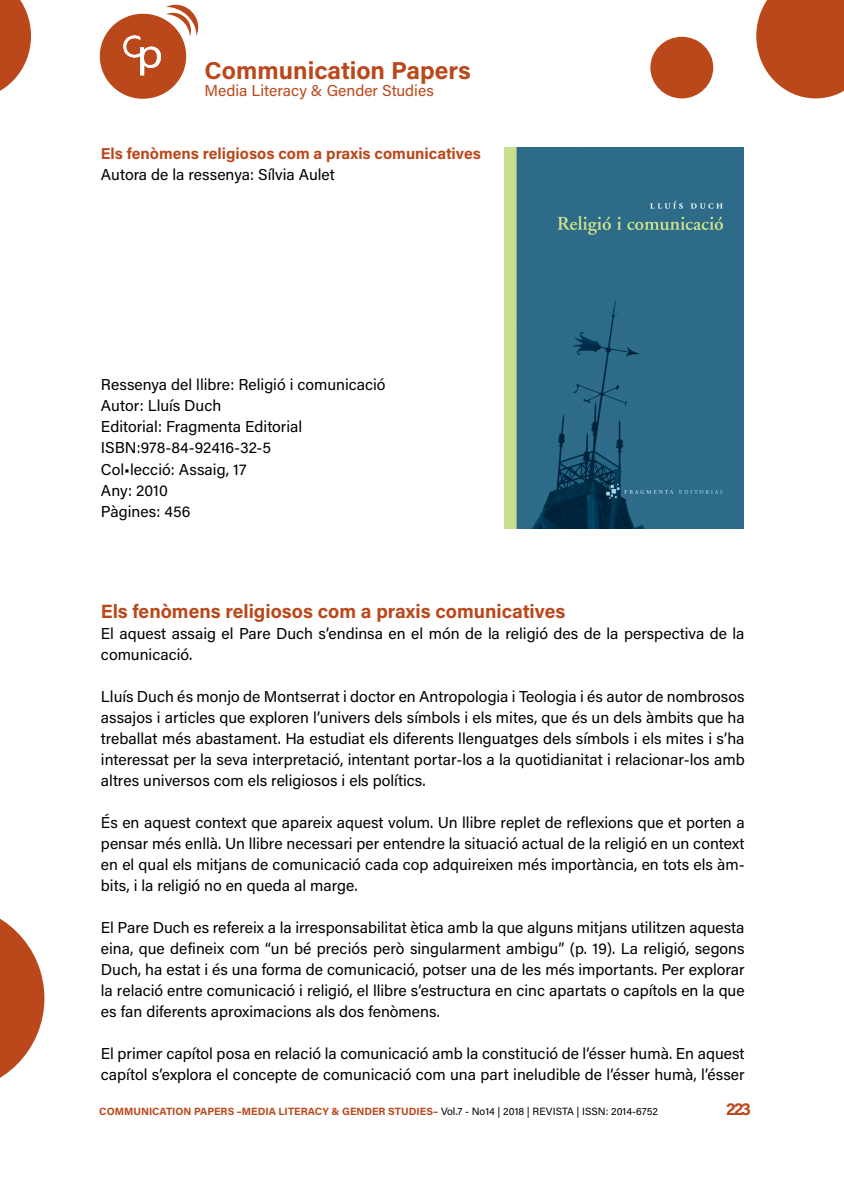
<style>
.page{position:relative;width:844px;height:1191px;background:#fff}
.page>*{position:absolute;margin:0;border:0;box-sizing:border-box;transform-origin:0 0}
.t1{font:700 24.5px "Acumin Pro";color:#ba481b}
.t2{font:700 19.25px "Acumin Pro";color:#ba481b}
.t3{font:700 17.5px "Acumin Pro";color:#ba481b}
.t4{font:15.75px/21px "Acumin Pro";color:#000}
.t5{font:700 15.75px "Acumin Pro";color:#ba481b}
.t6{font:15.75px "Acumin Pro";color:#ba481b}
.t7{font:700 10.5px "Acumin Pro";color:#ba481b}
.s1{font-weight:400;color:#000}
</style>
<div class="page">
<svg style="left:0;top:0;width:31px;height:91px"></svg>
<svg style="left:756px;top:0;width:87px;height:98px;background:#c15d35"></svg>
<div style="left:650px;top:37px;width:63px;height:61px;background:#ba481b;border-radius:50%"></div>
<svg style="left:99px;top:5px;width:99px;height:94px"></svg>
<svg style="left:0;top:918px;width:44px;height:160px"></svg>
<img style="left:504px;top:148px;width:239px;height:380px">
<h1 class="t1" style="left:204px;top:53px;width:268px">Communication Papers</h1>
<p class="t6" style="left:204px;top:80px;width:231px">Media Literacy &amp; Gender Studies</p>
<p class="t5" style="left:101px;top:143px;width:381px">Els fenòmens religiosos com a praxis comunicatives</p>
<p class="t4" style="left:101px;top:164px;width:235px">Autora de la ressenya: Sílvia Aulet</p>
<p class="t4" style="left:101px;top:374px;width:286px">Ressenya del llibre: Religió i comunicació<br>Autor: Lluís Duch<br>Editorial: Fragmenta Editorial<br>ISBN:978-84-92416-32-5<br>Col•lecció: Assaig, 17<br>Any: 2010<br>Pàgines: 456</p>
<p class="t2" style="left:101px;top:597px;width:466px">Els fenòmens religiosos com a praxis comunicatives</p>
<p class="t4" style="left:101px;top:622px;width:645px">El aquest assaig el Pare Duch s’endinsa en el món de la religió des de la perspectiva de la comunicació.</p>
<p class="t4" style="left:101px;top:685px;width:645px;text-align:justify">Lluís Duch és monjo de Montserrat i doctor en Antropologia i Teologia i és autor de nombrosos assajos i articles que exploren l’univers dels símbols i els mites, que és un dels àmbits que ha treballat més abastament. Ha estudiat els diferents llenguatges dels símbols i els mites i s’ha interessat per la seva interpretació, intentant portar-los a la quotidianitat i relacionar-los amb altres universos com els religiosos i els polítics.</p>
<p class="t4" style="left:101px;top:811px;width:645px;text-align:justify">És en aquest context que apareix aquest volum. Un llibre replet de reflexions que et porten a pensar més enllà. Un llibre necessari per entendre la situació actual de la religió en un context en el qual els mitjans de comunicació cada cop adquireixen més importància, en tots els àm&shy;bits, i la religió no en queda al marge.</p>
<p class="t4" style="left:101px;top:916px;width:645px;text-align:justify">El Pare Duch es refereix a la irresponsabilitat ètica amb la que alguns mitjans utilitzen aquesta eina, que defineix com “un bé preciós però singularment ambigu” (p. 19). La religió, segons Duch, ha estat i és una forma de comunicació, potser una de les més importants. Per explorar la relació entre comunicació i religió, el llibre s’estructura en cinc apartats o capítols en la que es fan diferents aproximacions als dos fenòmens.</p>
<p class="t4" style="left:101px;top:1042px;width:645px">El primer capítol posa en relació la comunicació amb la constitució de l’ésser humà. En aquest capítol s’explora el concepte de comunicació com una part ineludible de l’ésser humà, l’ésser</p>
<p class="t7" style="left:99px;top:1103px;width:560px">COMMUNICATION PAPERS –MEDIA LITERACY &amp; GENDER STUDIES– <span class="s1">Vol.7 - No14 | 2018 | REVISTA | ISSN: 2014-6752</span></p>
<p class="t3" style="left:725px;top:1096px;width:26px">223</p>
</div>
